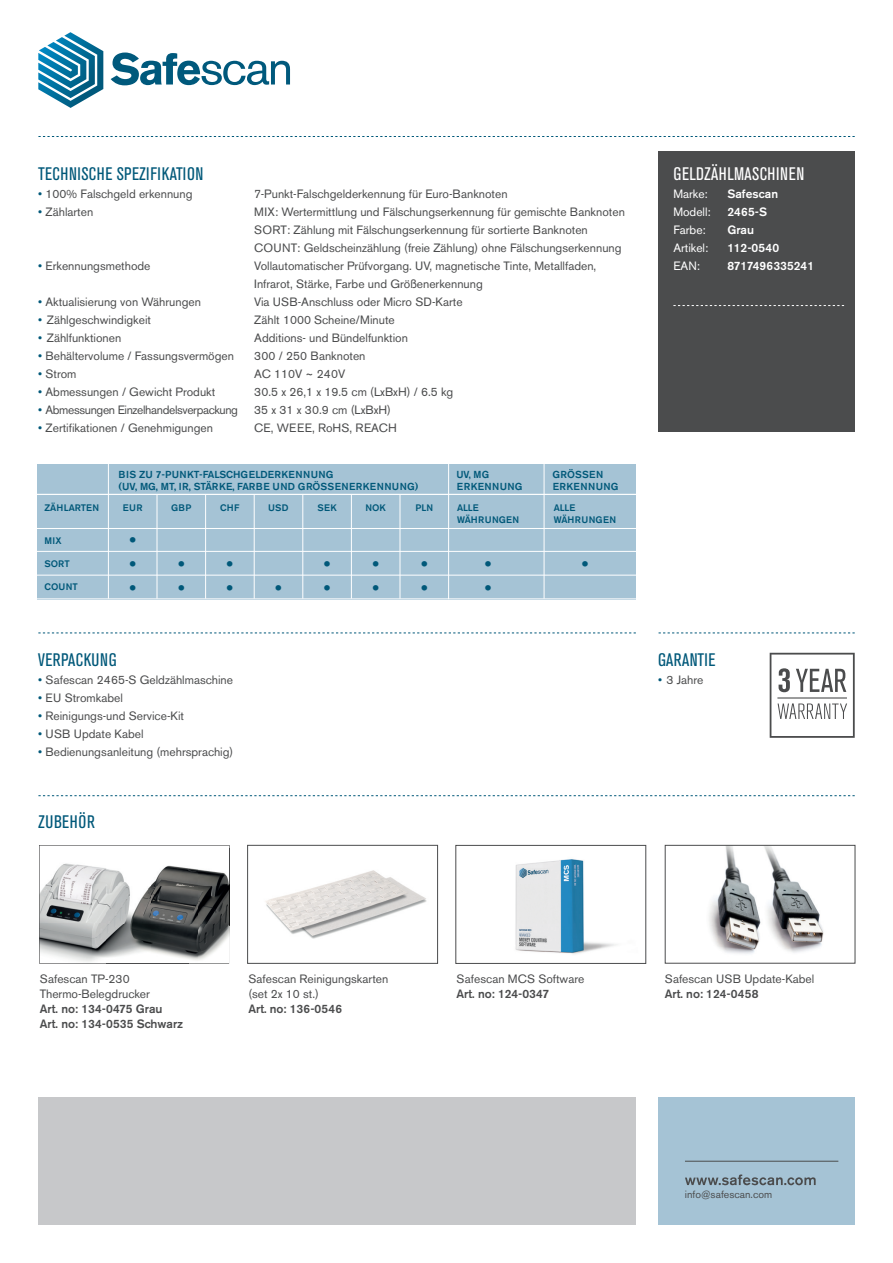
<style>
.page{position:relative;width:893px;height:1263px;background:#fff}
.page>*{position:absolute;margin:0;border:0;box-sizing:border-box;transform-origin:0 0}
.t1{font:condensed 18px "Akzidenz Grotesk BE";letter-spacing:.02em;color:#005879}
.t2{font:condensed 18px "Akzidenz Grotesk BE";letter-spacing:.02em;color:#fff}
.t3{font:700 17.55px/24px "Akzidenz Grotesk BE";color:#005879}
.t4{font:12px/18px "Akzidenz Grotesk BE";color:#4b4c4d}
.t5{font:500 12px/15px "Akzidenz Grotesk BE";color:#4b4c4d}
.t6{font:500 12px "Akzidenz Grotesk BE";color:#fff}
.t7{font:12px "Akzidenz Grotesk BE";letter-spacing:-.03em;color:#4b4c4d}
.t8{font:12px "Akzidenz Grotesk BE";color:#fff}
.t9{font:12px "Akzidenz Grotesk BE";letter-spacing:.02em;color:#4b4c4d}
.t10{font:10.5px "Akzidenz Grotesk BE";color:#4b4c4d}
.t11{font:500 10.05px "Akzidenz Grotesk BE";letter-spacing:.04em;color:#005879}
.t12{font:500 9.45px/12px "Akzidenz Grotesk BE";color:#005879}
.s1{color:#005879}
</style>
<div class="page">
<svg style="left:38px;top:32px;width:65px;height:76px"></svg>
<svg style="left:111px;top:53px;width:179px;height:32px"></svg>
<div style="left:38px;top:1097px;width:598px;height:128px;background:#c7c8ca"></div>
<svg style="left:38px;top:632px;width:598px;height:1px"></svg>
<svg style="left:659px;top:632px;width:196px;height:1px"></svg>
<svg style="left:38px;top:795px;width:817px;height:1px"></svg>
<svg style="left:38px;top:136px;width:817px;height:1px"></svg>
<div style="left:659px;top:151px;width:196px;height:281px;background:#4b4c4d"></div>
<svg style="left:673px;top:305px;width:171px;height:1px"></svg>
<div style="left:658px;top:1097px;width:196px;height:128px;background:#a5c3d5"></div>
<hr style="left:685px;top:1161px;width:153px;height:1px;background:#4b4c4d">
<svg style="left:685px;top:1174px;width:131px;height:11px"></svg>
<svg style="left:770px;top:653px;width:85px;height:85px"></svg>
<hr style="left:777px;top:697px;width:70px;height:1px;background:#424445">
<svg style="left:39px;top:845px;width:191px;height:119px"></svg>
<img style="left:197px;top:848px;width:32px;height:77px">
<img style="left:106px;top:848px;width:91px;height:38px">
<img style="left:229px;top:848px;width:1px;height:77px">
<img style="left:106px;top:963px;width:82px;height:1px">
<img style="left:188px;top:925px;width:41px;height:39px">
<img style="left:515px;top:859px;width:102px;height:95px">
<div style="left:455px;top:845px;width:191px;height:119px;border:1px solid #4b4c4d"></div>
<img style="left:265px;top:870px;width:162px;height:69px">
<div style="left:247px;top:845px;width:191px;height:119px;border:1px solid #4b4c4d"></div>
<img style="left:709px;top:847px;width:115px;height:107px">
<div style="left:665px;top:845px;width:190px;height:118px;border:1px solid #4b4c4d"></div>
<div style="left:37px;top:464px;width:599px;height:135px;background:#a5c3d5"></div>
<hr style="left:32px;top:528px;width:605px;height:1px;background:#fff">
<hr style="left:32px;top:551px;width:605px;height:1px;background:#fff">
<hr style="left:32px;top:575px;width:605px;height:1px;background:#fff">
<hr style="left:32px;top:494px;width:605px;height:1px;background:#fff">
<hr style="left:108px;top:463px;width:1px;height:136px;background:#fff">
<hr style="left:157px;top:494px;width:1px;height:105px;background:#fff">
<hr style="left:205px;top:494px;width:1px;height:105px;background:#fff">
<hr style="left:302px;top:494px;width:1px;height:105px;background:#fff">
<hr style="left:254px;top:494px;width:1px;height:105px;background:#fff">
<hr style="left:351px;top:494px;width:1px;height:105px;background:#fff">
<hr style="left:400px;top:494px;width:1px;height:105px;background:#fff">
<hr style="left:448px;top:463px;width:1px;height:136px;background:#fff">
<hr style="left:544px;top:463px;width:1px;height:136px;background:#fff">
<h1 class="t1" style="left:38px;top:164px;width:167px">TECHNISCHE SPEZIFIKATION</h1>
<p class="t4" style="left:38px;top:185px;width:156px"><span class="s1">•</span> 100% Falschgeld erkennung</p>
<p class="t4" style="left:254px;top:185px;width:255px">7-Punkt-Falschgelderkennung für Euro-Banknoten</p>
<p class="t4" style="left:38px;top:203px;width:57px"><span class="s1">•</span> Zählarten</p>
<p class="t4" style="left:254px;top:203px;width:372px">MIX: Wertermittlung und Fälschungserkennung für gemischte Banknoten<br>SORT: Zählung mit Fälschungserkennung für sortierte Banknoten<br>COUNT: Geldscheinzählung (freie Zählung) ohne Fälschungserkennung</p>
<p class="t4" style="left:38px;top:257px;width:114px"><span class="s1">•</span> Erkennungsmethode</p>
<p class="t4" style="left:254px;top:257px;width:344px">Vollautomatischer Prüfvorgang. UV, magnetische Tinte, Metallfaden,<br>Infrarot, Stärke, Farbe und Größenerkennung</p>
<p class="t4" style="left:38px;top:293px;width:164px"><span class="s1">•</span> Aktualisierung von Währungen</p>
<p class="t4" style="left:254px;top:293px;width:210px">Via USB-Anschluss oder Micro SD-Karte</p>
<p class="t4" style="left:38px;top:311px;width:114px"><span class="s1">•</span> Zählgeschwindigkeit</p>
<p class="t4" style="left:254px;top:311px;width:142px">Zählt 1000 Scheine/Minute</p>
<p class="t4" style="left:38px;top:329px;width:85px"><span class="s1">•</span> Zählfunktionen</p>
<p class="t4" style="left:254px;top:329px;width:155px">Additions- und Bündelfunktion</p>
<p class="t4" style="left:38px;top:347px;width:197px"><span class="s1">•</span> Behältervolume / Fassungsvermögen</p>
<p class="t4" style="left:254px;top:347px;width:113px">300 / 250 Banknoten</p>
<p class="t4" style="left:38px;top:365px;width:40px"><span class="s1">•</span> Strom</p>
<p class="t4" style="left:254px;top:365px;width:92px">AC 110V ~ 240V</p>
<p class="t4" style="left:38px;top:383px;width:179px"><span class="s1">•</span> Abmessungen / Gewicht Produkt</p>
<p class="t4" style="left:254px;top:383px;width:200px">30.5 x 26,1 x 19.5 cm (LxBxH) / 6.5 kg</p>
<p class="t7" style="left:38px;top:403px;width:201px"><span class="s1">•</span> Abmessungen Einzelhandelsverpackung</p>
<p class="t4" style="left:254px;top:401px;width:138px">35 x 31 x 30.9 cm (LxBxH)</p>
<p class="t4" style="left:38px;top:419px;width:176px"><span class="s1">•</span> Zertifikationen / Genehmigungen</p>
<p class="t9" style="left:254px;top:421px;width:144px">CE, WEEE, RoHS, REACH</p>
<p class="t12" style="left:45px;top:501px;width:56px">ZÄHLARTEN</p>
<p class="t12" style="left:45px;top:535px;width:19px">MIX</p>
<p class="t12" style="left:45px;top:557px;width:27px">SORT</p>
<p class="t12" style="left:45px;top:580px;width:35px">COUNT</p>
<p class="t11" style="left:119px;top:468px;width:216px">BIS ZU 7-PUNKT-FALSCHGELDERKENNUNG</p>
<p class="t11" style="left:456px;top:468px;width:34px">UV, MG</p>
<p class="t11" style="left:553px;top:468px;width:52px">GRÖSSEN</p>
<p class="t11" style="left:119px;top:481px;width:301px">(UV, MG, MT, IR, STÄRKE, FARBE UND GRÖSSENERKENNUNG)</p>
<p class="t11" style="left:457px;top:481px;width:67px">ERKENNUNG</p>
<p class="t11" style="left:553px;top:481px;width:67px">ERKENNUNG</p>
<p class="t12" style="left:554px;top:501px;width:64px">ALLE<br>WÄHRUNGEN</p>
<h2 class="t3" style="left:582px;top:552px;width:7px">•</h2>
<p class="t12" style="left:171px;top:501px;width:22px">GBP</p>
<p class="t12" style="left:220px;top:501px;width:21px">CHF</p>
<p class="t12" style="left:268px;top:501px;width:22px">USD</p>
<p class="t12" style="left:317px;top:501px;width:21px">SEK</p>
<p class="t12" style="left:365px;top:501px;width:22px">NOK</p>
<p class="t12" style="left:415px;top:501px;width:19px">PLN</p>
<p class="t12" style="left:457px;top:501px;width:64px">ALLE<br>WÄHRUNGEN</p>
<h2 class="t3" style="left:485px;top:552px;width:7px">• •</h2>
<p class="t12" style="left:123px;top:501px;width:21px">EUR</p>
<h2 class="t3" style="left:130px;top:528px;width:7px;text-align:justify">• • •</h2>
<h2 class="t3" style="left:178px;top:552px;width:7px">• •</h2>
<h2 class="t3" style="left:227px;top:552px;width:7px">• •</h2>
<h2 class="t3" style="left:324px;top:552px;width:7px">• •</h2>
<h2 class="t3" style="left:373px;top:552px;width:7px">• •</h2>
<h2 class="t3" style="left:421px;top:552px;width:7px">• •</h2>
<h2 class="t3" style="left:276px;top:576px;width:7px">•</h2>
<h1 class="t1" style="left:38px;top:650px;width:80px">VERPACKUNG</h1>
<p class="t4" style="left:38px;top:671px;width:196px"><span class="s1">•</span> Safescan 2465-S Geldzählmaschine</p>
<p class="t4" style="left:38px;top:689px;width:86px"><span class="s1">•</span> EU Stromkabel</p>
<p class="t4" style="left:38px;top:707px;width:147px"><span class="s1">•</span> Reinigungs-und Service-Kit</p>
<p class="t4" style="left:38px;top:725px;width:107px"><span class="s1">•</span> USB Update Kabel</p>
<p class="t4" style="left:38px;top:743px;width:197px"><span class="s1">•</span> Bedienungsanleitung (mehrsprachig)</p>
<h1 class="t1" style="left:38px;top:812px;width:58px">ZUBEHÖR</h1>
<h1 class="t2" style="left:673px;top:164px;width:132px">GELDZÄHLMASCHINEN</h1>
<p class="t8" style="left:673px;top:187px;width:36px">Marke:</p>
<p class="t6" style="left:727px;top:186px;width:52px">Safescan</p>
<p class="t8" style="left:673px;top:205px;width:39px">Modell:</p>
<p class="t6" style="left:727px;top:204px;width:41px">2465-S</p>
<p class="t8" style="left:673px;top:223px;width:34px">Farbe:</p>
<p class="t6" style="left:727px;top:222px;width:28px">Grau</p>
<p class="t8" style="left:673px;top:241px;width:37px">Artikel:</p>
<p class="t6" style="left:727px;top:240px;width:53px">112-0540</p>
<p class="t8" style="left:673px;top:259px;width:28px">EAN:</p>
<p class="t6" style="left:727px;top:258px;width:88px">8717496335241</p>
<h1 class="t1" style="left:658px;top:650px;width:59px">GARANTIE</h1>
<p class="t4" style="left:658px;top:671px;width:47px"><span class="s1">•</span> 3 Jahre</p>
<p class="t4" style="left:40px;top:971px;width:112px;line-height:15px">Safescan TP-230<br>Thermo-Belegdrucker</p>
<p class="t5" style="left:40px;top:1001px;width:145px">Art. no: 134-0475 Grau<br>Art. no: 134-0535 Schwarz</p>
<p class="t4" style="left:248px;top:971px;width:142px;line-height:15px">Safescan Reinigungskarten (set 2x 10 st.)</p>
<p class="t5" style="left:248px;top:1001px;width:95px">Art. no: 136-0546</p>
<p class="t4" style="left:457px;top:969px;width:129px">Safescan MCS Software</p>
<p class="t5" style="left:457px;top:986px;width:94px">Art. no: 124-0347</p>
<p class="t4" style="left:665px;top:969px;width:151px">Safescan USB Update-Kabel</p>
<p class="t5" style="left:665px;top:986px;width:95px">Art. no: 124-0458</p>
<p class="t10" style="left:685px;top:1188px;width:89px">info@safescan.com</p>
</div>
